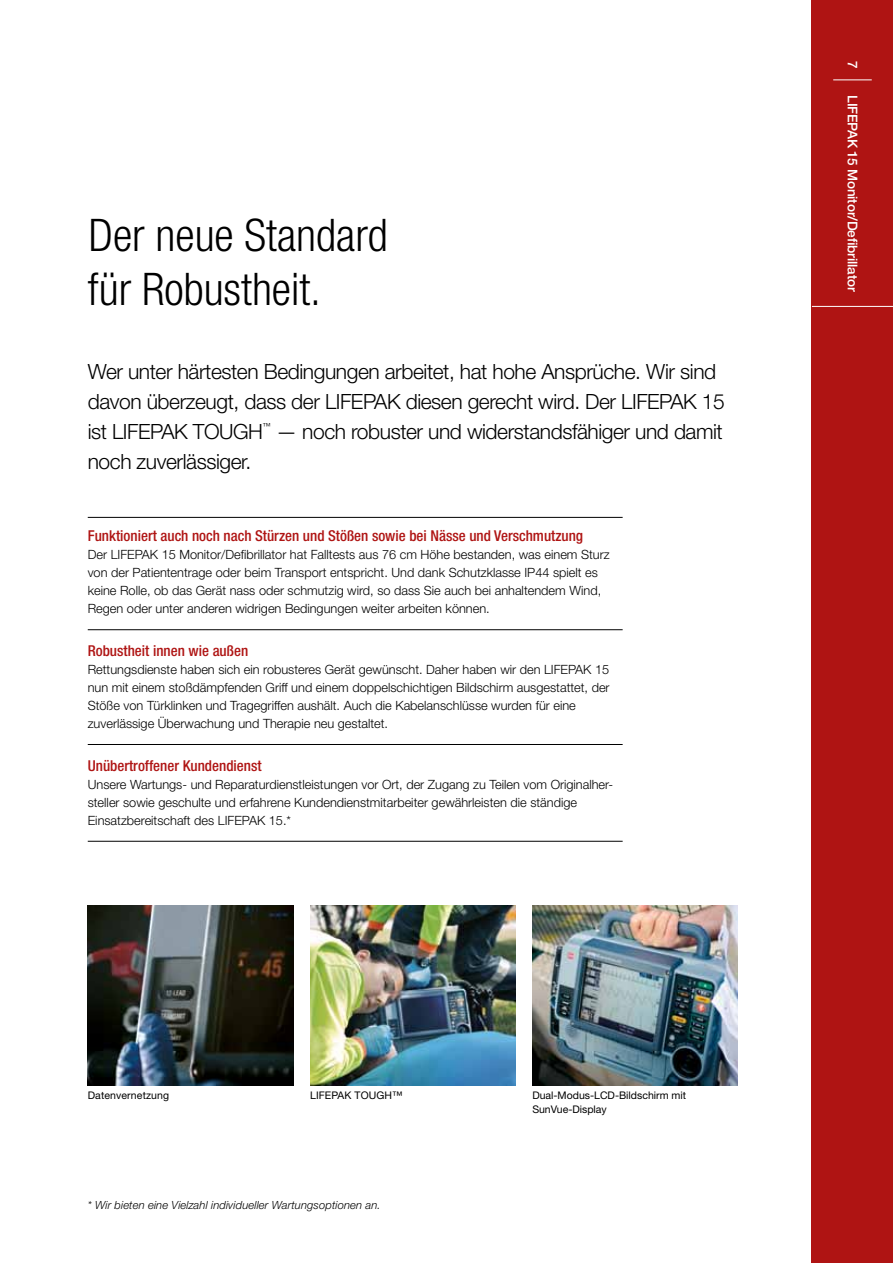
<style>
.page{position:relative;width:893px;height:1263px;background:#fff}
.page>*{position:absolute;margin:0;border:0;box-sizing:border-box;transform-origin:0 0}
.t1{font:300 condensed 45px/54px "Helvetica Neue LT Std";color:#000}
.t2{font:300 21px/30px "Helvetica Neue LT Std";letter-spacing:-.02em;color:#000}
.t3{font:500 condensed 15px "Helvetica Neue LT Std";color:#af1413}
.t4{font:500 13.5px "Helvetica Neue LT Std";letter-spacing:-.01em;color:#fff}
.t5{font:300 12.75px/18px "Helvetica Neue LT Std";color:#000}
.t6{font:italic 300 11.25px "Helvetica Neue LT Std";letter-spacing:.01em;color:#000}
.t7{font:10.5px/13.5px "Helvetica Neue LT Std";color:#000}
.t8{font:300 8.4px "Helvetica Neue LT Std";color:#000}
</style>
<div class="page">
<div style="left:812px;top:0;width:81px;height:1263px;background:#af1413"></div>
<hr style="left:812px;top:306px;width:81px;height:1px;background:#fff">
<hr style="left:833px;top:80px;width:39px;height:1px;background:#fff">
<hr style="left:88px;top:517px;width:535px;height:1px;background:#000">
<hr style="left:88px;top:629px;width:535px;height:1px;background:#000">
<hr style="left:88px;top:744px;width:535px;height:1px;background:#000">
<hr style="left:88px;top:841px;width:535px;height:1px;background:#000">
<img style="left:88px;top:905px;width:205px;height:181px">
<img style="left:532px;top:905px;width:206px;height:181px">
<img style="left:310px;top:905px;width:205px;height:181px">
<h1 class="t1" style="left:88px;top:208px;width:301px">Der neue Standard für Robustheit.</h1>
<h2 class="t2" style="left:88px;top:356px;width:639px">Wer unter härtesten Bedingungen arbeitet, hat hohe Ansprüche. Wir sind davon überzeugt, dass der LIFEPAK diesen gerecht wird. Der LIFEPAK 15 ist LIFEPAK TOUGH</h2>
<p class="t8" style="left:263px;top:421px;width:10px">™</p>
<h2 class="t2" style="left:276px;top:416px;width:448px">— noch robuster und widerstandsfähiger und damit</h2>
<h2 class="t2" style="left:88px;top:446px;width:165px">noch zuverlässiger.</h2>
<p class="t3" style="left:88px;top:527px;width:497px">Funktioniert auch noch nach Stürzen und Stößen sowie bei Nässe und Verschmutzung</p>
<p class="t5" style="left:88px;top:545px;width:523px">Der LIFEPAK 15 Monitor/Defibrillator hat Falltests aus 76 cm Höhe bestanden, was einem Sturz von der Patiententrage oder beim Transport entspricht. Und dank Schutzklasse IP44 spielt es keine Rolle, ob das Gerät nass oder schmutzig wird, so dass Sie auch bei anhaltendem Wind, Regen oder unter anderen widrigen Bedingungen weiter arbeiten können.</p>
<p class="t3" style="left:88px;top:642px;width:162px">Robustheit innen wie außen</p>
<p class="t5" style="left:88px;top:660px;width:523px">Rettungsdienste haben sich ein robusteres Gerät gewünscht. Daher haben wir den LIFEPAK 15 nun mit einem stoßdämpfenden Griff und einem doppelschichtigen Bildschirm ausgestattet, der Stöße von Türklinken und Tragegriffen aushält. Auch die Kabelanschlüsse wurden für eine zuverlässige Überwachung und Therapie neu gestaltet.</p>
<p class="t3" style="left:88px;top:756px;width:175px">Unübertroffener Kundendienst</p>
<p class="t5" style="left:88px;top:775px;width:527px">Unsere Wartungs- und Reparaturdienstleistungen vor Ort, der Zugang zu Teilen vom Originalher&shy;steller sowie geschulte und erfahrene Kundendienstmitarbeiter gewährleisten die ständige<br>Einsatzbereitschaft des LIFEPAK 15.*</p>
<p class="t7" style="left:88px;top:1088px;width:83px">Datenvernetzung</p>
<p class="t7" style="left:310px;top:1088px;width:94px">LIFEPAK TOUGH™</p>
<p class="t7" style="left:532px;top:1088px;width:155px">Dual-Modus-LCD-Bildschirm mit<br>SunVue-Display</p>
<p class="t6" style="left:88px;top:1198px;width:294px">* Wir bieten eine Vielzahl individueller Wartungsoptionen an.</p>
<p class="t4" style="left:860px;top:61px;width:9px;rotate:90deg">7</p>
<p class="t4" style="left:860px;top:95px;width:198px;rotate:90deg">LIFEPAK 15 Monitor/Defibrillator</p>
</div>
